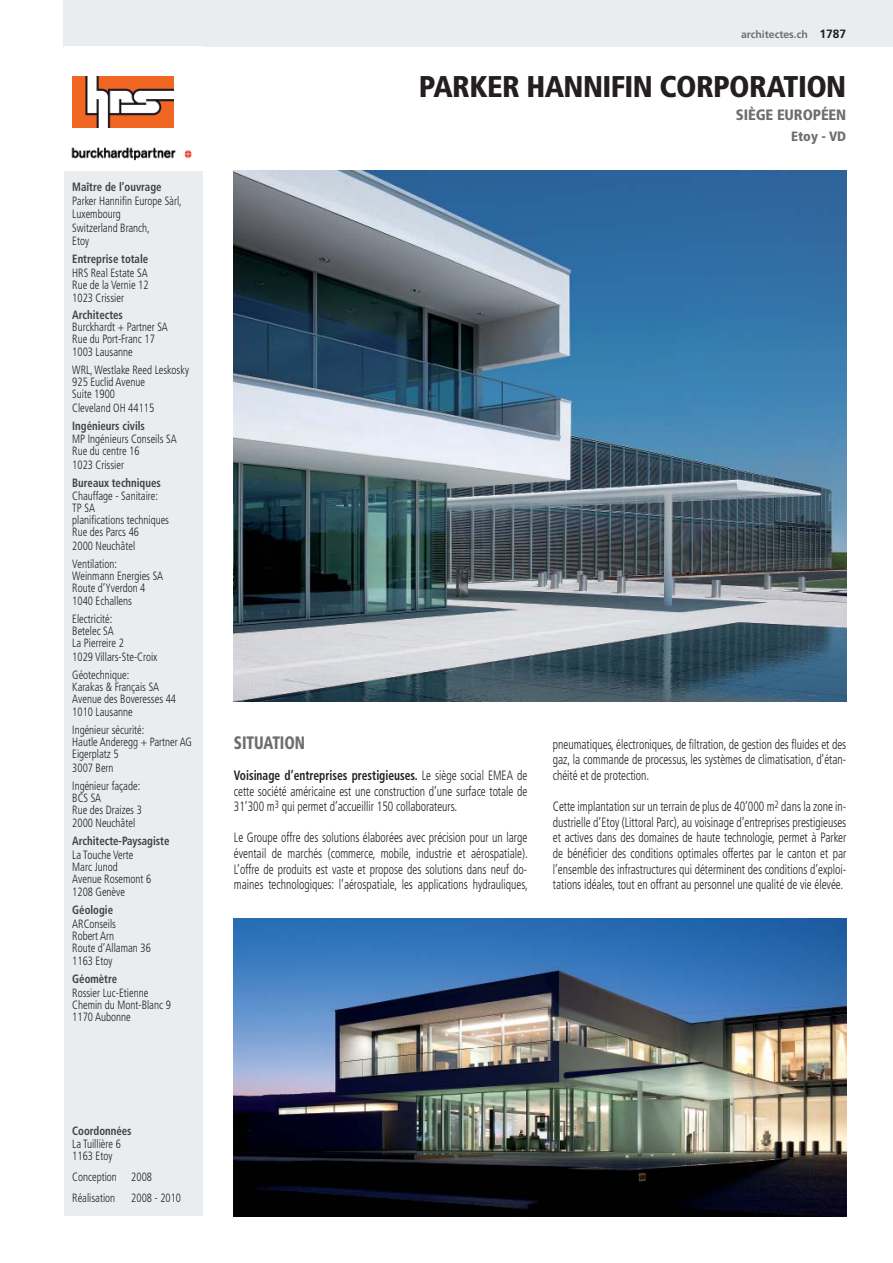
<style>
.page{position:relative;width:893px;height:1263px;background:#fff}
.page>*{position:absolute;margin:0;border:0;box-sizing:border-box;transform-origin:0 0}
.t1{font:900 condensed 30px "Frutiger";letter-spacing:-.02em;color:#231f20}
.t2{font:900 condensed 18px "Frutiger";letter-spacing:-.005em;color:#6d6e70;scale:.85 1}
.t3{font:900 condensed 15px "Frutiger";letter-spacing:-.01em;color:#6d6e70}
.t4{font:300 condensed 13.5px/15.6px "Frutiger";color:#231f20;text-align:justify;scale:.85 1}
.t5{font:900 condensed 13.5px "Frutiger";color:#6d6e70}
.t6{font:300 condensed 12px/12px "Frutiger";color:#231f20;scale:.9 1}
.t7{font:700 condensed 12px "Frutiger";color:#404041;scale:.9 1}
.t8{font:700 10.5px "Frutiger";color:#6d6e70}
.s1{font-size:12px;color:#231f20}
.s2{font-weight:700}
</style>
<div class="page">
<div style="left:64px;top:170px;width:138px;height:1046px;background:#e9edf0"></div>
<div style="left:64px;top:0;width:829px;height:47px;background:#e9edf0"></div>
<img style="left:72px;top:77px;width:101px;height:50px">
<img style="left:71px;top:147px;width:120px;height:14px">
<img style="left:234px;top:171px;width:612px;height:531px">
<img style="left:234px;top:918px;width:612px;height:298px">
<p class="t7" style="left:72px;top:182px;width:101px">Maître de l’ouvrage</p>
<p class="t6" style="left:72px;top:195px;width:123px;line-height:13.5px">Parker Hannifin Europe Sàrl,<br>Luxembourg<br>Switzerland Branch,<br>Etoy</p>
<p class="t7" style="left:72px;top:254px;width:86px">Entreprise totale</p>
<p class="t6" style="left:72px;top:268px;width:86px">HRS Real Estate SA<br>Rue de la Vernie 12</p>
<p class="t6" style="left:72px;top:293px;width:59px">1023 Crissier</p>
<p class="t7" style="left:72px;top:310px;width:58px">Architectes</p>
<p class="t6" style="left:72px;top:322px;width:108px">Burckhardt + Partner SA<br>Rue du Port-Franc 17</p>
<p class="t6" style="left:72px;top:344px;width:131px;line-height:18px">1003 Lausanne<br>WRL, Westlake Reed Leskosky</p>
<p class="t6" style="left:72px;top:377px;width:82px">925 Euclid Avenue<br>Suite 1900</p>
<p class="t6" style="left:72px;top:403px;width:93px">Cleveland OH 44115</p>
<p class="t7" style="left:72px;top:421px;width:82px">Ingénieurs civils</p>
<p class="t6" style="left:72px;top:434px;width:118px">MP Ingénieurs Conseils SA<br>Rue du centre 16</p>
<p class="t6" style="left:72px;top:460px;width:59px">1023 Crissier</p>
<p class="t7" style="left:72px;top:478px;width:100px">Bureaux techniques</p>
<p class="t6" style="left:72px;top:491px;width:109px">Chauffage - Sanitaire:<br>TP SA<br>planifications techniques<br>Rue des Parcs 46</p>
<p class="t6" style="left:72px;top:538px;width:71px;line-height:18px">2000 Neuchâtel<br>Ventilation:</p>
<p class="t6" style="left:72px;top:571px;width:103px">Weinmann Energies SA<br>Route d’Yverdon 4</p>
<p class="t6" style="left:72px;top:593px;width:68px;line-height:18px">1040 Echallens<br>Electricité:</p>
<p class="t6" style="left:72px;top:626px;width:59px">Betelec SA<br>La Pierreire 2</p>
<p class="t6" style="left:72px;top:649px;width:96px;line-height:18px">1029 Villars-Ste-Croix<br>Géotechnique:</p>
<p class="t6" style="left:72px;top:682px;width:117px">Karakas &amp; Français SA<br>Avenue des Boveresses 44</p>
<p class="t6" style="left:72px;top:704px;width:82px;line-height:18px">1010 Lausanne<br>Ingénieur sécurité:</p>
<p class="t6" style="left:72px;top:737px;width:135px">Hautle Anderegg + Partner AG<br>Eigerplatz 5</p>
<p class="t6" style="left:72px;top:760px;width:77px;line-height:18px">3007 Bern<br>Ingénieur façade:</p>
<p class="t6" style="left:72px;top:793px;width:79px">BCS SA<br>Rue des Draizes 3</p>
<p class="t6" style="left:72px;top:818px;width:71px">2000 Neuchâtel</p>
<p class="t7" style="left:72px;top:836px;width:109px">Architecte-Paysagiste</p>
<p class="t6" style="left:72px;top:850px;width:89px">La Touche Verte<br>Marc Junod<br>Avenue Rosemont 6</p>
<p class="t6" style="left:72px;top:887px;width:60px">1208 Genève</p>
<p class="t7" style="left:72px;top:905px;width:47px">Géologie</p>
<p class="t6" style="left:72px;top:919px;width:89px">ARConseils<br>Robert Arn<br>Route d’Allaman 36</p>
<p class="t6" style="left:72px;top:956px;width:46px">1163 Etoy</p>
<p class="t7" style="left:72px;top:974px;width:51px">Géomètre</p>
<p class="t6" style="left:72px;top:988px;width:111px">Rossier Luc-Etienne<br>Chemin du Mont-Blanc 9<br>1170 Aubonne</p>
<p class="t7" style="left:72px;top:1126px;width:67px">Coordonnées</p>
<p class="t6" style="left:72px;top:1139px;width:55px">La Tuillière 6<br>1163 Etoy</p>
<p class="t6" style="left:72px;top:1168px;width:90px;line-height:21px">Conception 2008<br>Réalisation</p>
<p class="t6" style="left:131px;top:1193px;width:57px">2008 - 2010</p>
<p class="t8" style="left:741px;top:30px;width:107px">architectes.ch <span class="s1">1787</span></p>
<h1 class="t1" style="left:419px;top:75px;width:429px">PARKER HANNIFIN CORPORATION</h1>
<p class="t3" style="left:736px;top:109px;width:112px">SIÈGE EUROPÉEN</p>
<p class="t5" style="left:791px;top:131px;width:57px">Etoy - VD</p>
<h2 class="t2" style="left:234px;top:735px;width:85px">SITUATION</h2>
<p class="t4" style="left:234px;top:769px;width:347px"><span class="s2">Voisinage d’entreprises prestigieuses.</span> Le siège social EMEA de cette société américaine est une construction d’une surface totale de 31’300 m<sup>3</sup> qui permet d’accueillir 150 collaborateurs.</p>
<p class="t4" style="left:234px;top:831px;width:347px">Le Groupe offre des solutions élaborées avec précision pour un large éventail de marchés (commerce, mobile, industrie et aérospatiale).<br>L’offre de produits est vaste et propose des solutions dans neuf do&shy;maines technologiques: l’aérospatiale, les applications hydrauliques,</p>
<p class="t4" style="left:553px;top:737px;width:347px">pneumatiques, électroniques, de filtration, de gestion des fluides et des gaz, la commande de processus, les systèmes de climatisation, d’étan&shy;chéité et de protection.</p>
<p class="t4" style="left:553px;top:800px;width:347px">Cette implantation sur un terrain de plus de 40’000 m<sup>2</sup> dans la zone in&shy;dustrielle d’Etoy (Littoral Parc), au voisinage d’entreprises prestigieuses et actives dans des domaines de haute technologie, permet à Parker de bénéficier des conditions optimales offertes par le canton et par l’ensemble des infrastructures qui déterminent des conditions d’exploi&shy;tations idéales, tout en offrant au personnel une qualité de vie élevée.</p>
</div>
